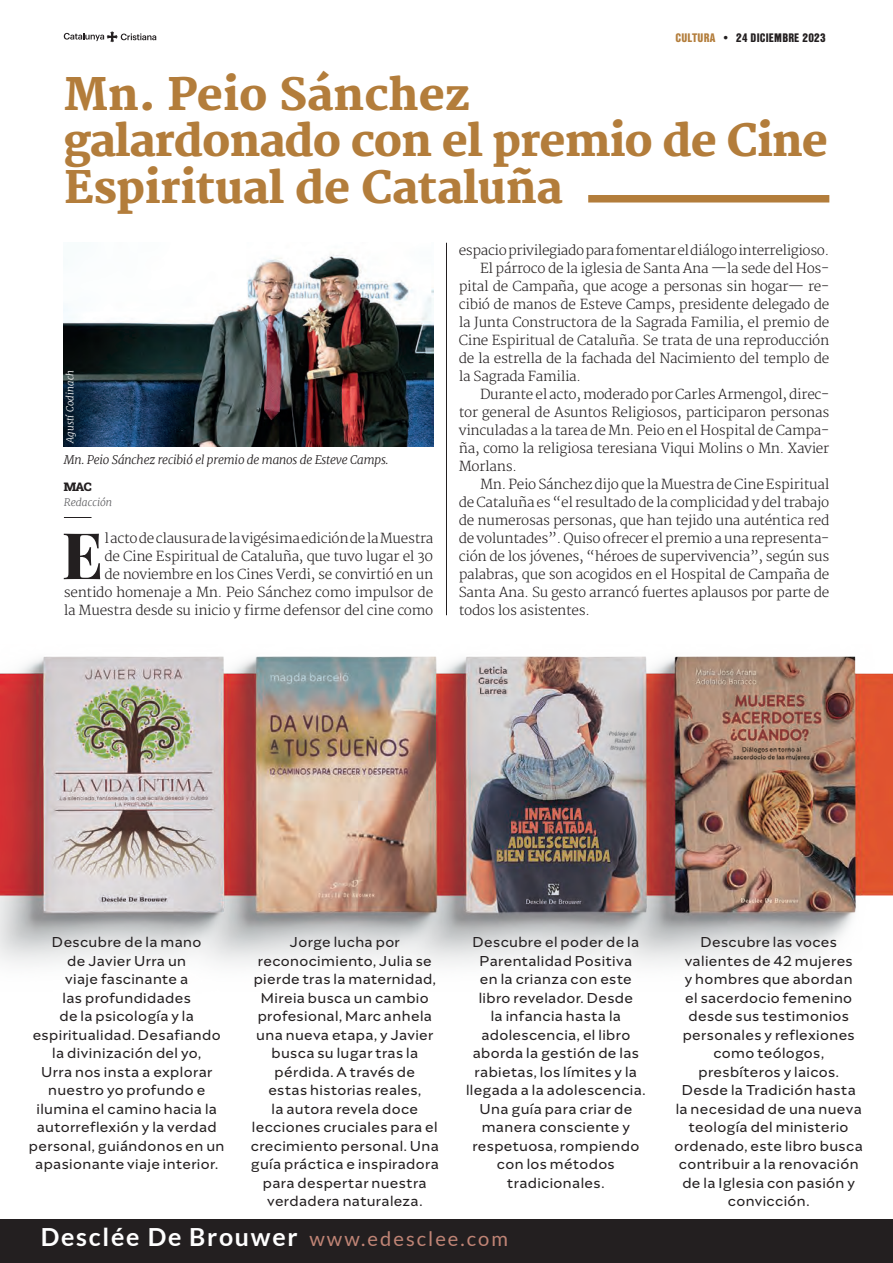
<style>
.page{position:relative;width:893px;height:1263px;background:#fff}
.page>*{position:absolute;margin:0;border:0;box-sizing:border-box;transform-origin:0 0}
.t1{font:800 64.35px "Playfair Display";color:#231f20}
.TITOLS_CULTURA{font:800 43.5px/46.5px "Merriweather";letter-spacing:-.01em;color:#b37d3b}
.t2{font:700 24.9px "Lato";letter-spacing:.07em;color:#fff}
.t3{font:20.1px "Lato";letter-spacing:.1em;color:#c08475}
.t4{font:14.25px/18.5px "Engram";letter-spacing:.025em;color:#231f20;text-align:center}
.TEXTO_PPAL_ESP{font:300 13.5px/18px "Merriweather";letter-spacing:-.02em;color:#231f20;text-align:justify}
.PEU_FOTO{font:italic 300 12px "Merriweather";letter-spacing:-.02em;color:#231f20}
.t5{font:900 12px "Nimbus San Con LOT";letter-spacing:.015em;color:#231f20}
.NOM_REDACTORS{font:12px "Roboto Slab";color:#231f20}
.CARREC_REDACTORS{font:italic 300 10.5px "Merriweather";color:#636366}
.CODINACHPETIT{font:italic 300 9.75px "Merriweather";letter-spacing:.01em;color:#fff}
.s1{color:#b37d3b}
</style>
<div class="page">
<svg style="left:64px;top:31px;width:92px;height:11px"></svg>
<img style="left:0;top:656px;width:893px;height:309px">
<div style="left:0;top:1219px;width:893px;height:44px;background:#231f20"></div>
<div style="left:588px;top:195px;width:241px;height:7px;background:#b37d3b"></div>
<hr style="left:446px;top:243px;width:1px;height:372px;background:#231f20">
<img style="left:64px;top:254px;width:369px;height:193px">
<svg style="left:64px;top:517px;width:28px;height:1px"></svg>
<p class="t5" style="left:675px;top:28px;width:152px"><span class="s1">CULTURA</span> • 24 DICIEMBRE 2023</p>
<p class="TITOLS_CULTURA" style="left:64px;top:73px;width:407px">Mn. Peio Sánchez</p>
<p class="TITOLS_CULTURA" style="left:64px;top:119px;width:766px">galardonado con el premio de Cine<br>Espiritual de Cataluña</p>
<p class="CODINACHPETIT" style="left:64px;top:443px;width:74px;rotate:-90deg">Agustí Codinach</p>
<p class="PEU_FOTO" style="left:64px;top:453px;width:326px">Mn. Peio Sánchez recibió el premio de manos de Esteve Camps.</p>
<p class="NOM_REDACTORS" style="left:64px;top:478px;width:29px">MAC</p>
<p class="CARREC_REDACTORS" style="left:64px;top:495px;width:50px">Redacción</p>
<p class="TEXTO_PPAL_ESP" style="left:64px;top:530px;width:371px;text-align:right">l acto de clausura de la vigésima edición de la Muestra<br>de Cine Espiritual de Cataluña, que tuvo lugar el 30<br>de noviembre en los Cines Verdi, se convirtió en un sentido homenaje a Mn. Peio Sánchez como impulsor de la Muestra desde su inicio y firme defensor del cine como</p>
<p class="t1" style="left:62px;top:505px;width:43px">E</p>
<p class="TEXTO_PPAL_ESP" style="left:459px;top:242px;width:372px">espacio privilegiado para fomentar el diálogo interreligioso.</p>
<p class="TEXTO_PPAL_ESP" style="left:459px;top:260px;width:372px;text-indent:21px">El párroco de la iglesia de Santa Ana —la sede del Hos&shy;pital de Campaña, que acoge a personas sin hogar— re&shy;cibió de manos de Esteve Camps, presidente delegado de la Junta Constructora de la Sagrada Familia, el premio de Cine Espiritual de Cataluña. Se trata de una reproducción de la estrella de la fachada del Nacimiento del templo de la Sagrada Familia.</p>
<p class="TEXTO_PPAL_ESP" style="left:459px;top:386px;width:372px;text-indent:21px">Durante el acto, moderado por Carles Armengol, direc&shy;tor general de Asuntos Religiosos, participaron personas vinculadas a la tarea de Mn. Peio en el Hospital de Campa&shy;ña, como la religiosa teresiana Viqui Molins o Mn. Xavier Morlans.</p>
<p class="TEXTO_PPAL_ESP" style="left:459px;top:476px;width:372px;text-indent:21px">Mn. Peio Sánchez dijo que la Muestra de Cine Espiritual de Cataluña es “el resultado de la complicidad y del trabajo de numerosas personas, que han tejido una auténtica red de voluntades”. Quiso ofrecer el premio a una representa&shy;ción de los jóvenes, “héroes de supervivencia”, según sus palabras, que son acogidos en el Hospital de Campaña de Santa Ana. Su gesto arrancó fuertes aplausos por parte de todos los asistentes.</p>
<p class="t4" style="left:29px;top:933px;width:197px">Descubre de la mano<br>de Javier Urra un<br>viaje fascinante a<br>las profundidades<br>de la psicología y la espiritualidad. Desafiando la divinización del yo,<br>Urra nos insta a explorar nuestro yo profundo e ilumina el camino hacia la autorreflexión y la verdad personal, guiándonos en un apasionante viaje interior.</p>
<p class="t4" style="left:251px;top:933px;width:190px">Jorge lucha por reconocimiento, Julia se pierde tras la maternidad,<br>Mireia busca un cambio profesional, Marc anhela una nueva etapa, y Javier busca su lugar tras la pérdida. A través de<br>estas historias reales,<br>la autora revela doce lecciones cruciales para el crecimiento personal. Una guía práctica e inspiradora para despertar nuestra verdadera naturaleza.</p>
<p class="t4" style="left:466px;top:933px;width:181px">Descubre el poder de la<br>Parentalidad Positiva<br>en la crianza con este libro revelador. Desde<br>la infancia hasta la adolescencia, el libro aborda la gestión de las rabietas, los límites y la llegada a la adolescencia.<br>Una guía para criar de manera consciente y respetuosa, rompiendo con los métodos tradicionales.</p>
<p class="t4" style="left:675px;top:933px;width:190px">Descubre las voces valientes de 42 mujeres<br>y hombres que abordan<br>el sacerdocio femenino desde sus testimonios personales y reflexiones como teólogos, presbíteros y laicos.<br>Desde la Tradición hasta la necesidad de una nueva teología del ministerio ordenado, este libro busca contribuir a la renovación de la Iglesia con pasión y convicción.</p>
<h3 class="t2" style="left:41px;top:1223px;width:258px">Desclée De Brouwer</h3>
<h3 class="t3" style="left:309px;top:1228px;width:200px">www.edesclee.com</h3>
</div>
